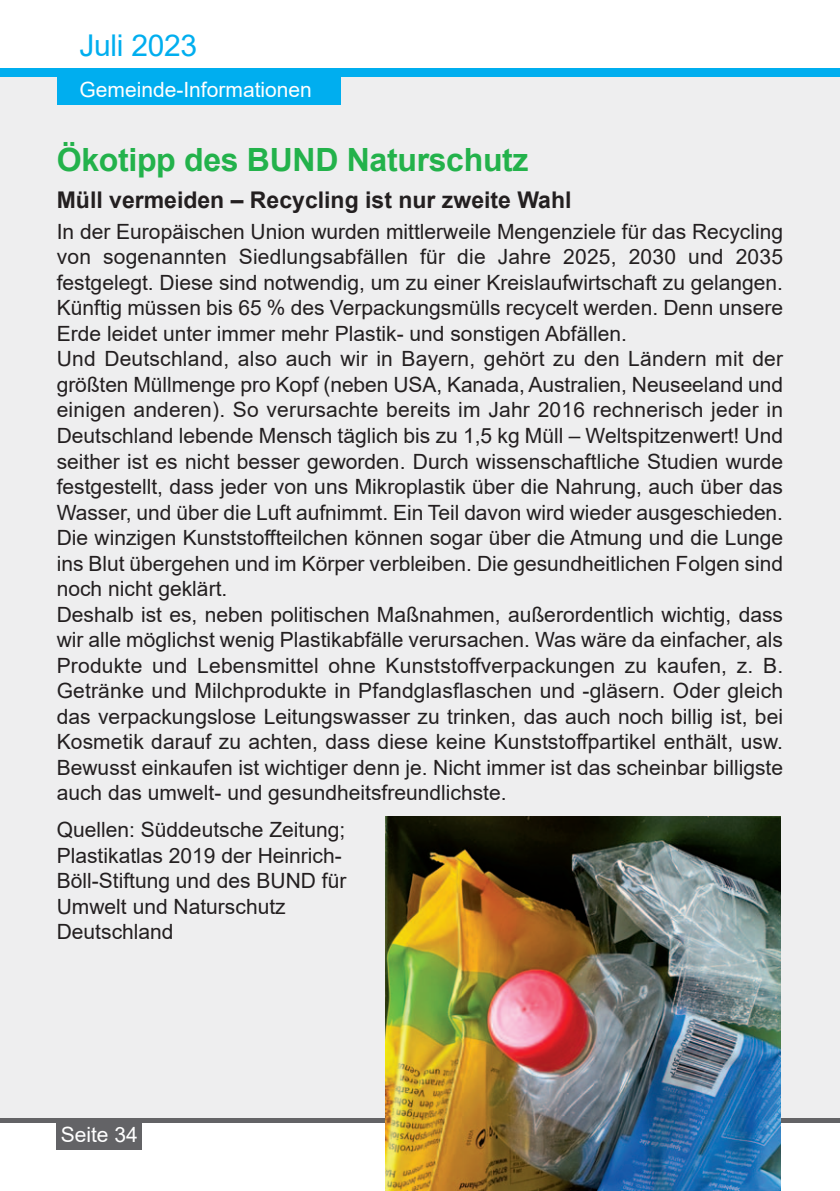
<style>
.page{position:relative;width:840px;height:1191px;background:#fff}
.page>*{position:absolute;margin:0;border:0;box-sizing:border-box;transform-origin:0 0}
.t1{font:700 32px "Arial";letter-spacing:-.01em;color:#23b24b}
.t2{font:30px "Arial";letter-spacing:-.01em;color:#00aeef}
.t3{font:700 23px "Arial";color:#231f20}
.t4{font:21px/25.6px "Arial";color:#231f20;text-align:justify}
.t5{font:21px "Arial";color:#fff}
</style>
<div class="page">
<div style="left:0;top:77px;width:839px;height:1041px;background:#eeeeef"></div>
<div style="left:0;top:68px;width:839px;height:9px;background:#00aeef"></div>
<div style="left:57px;top:76px;width:283px;height:28px;background:#00aeef"></div>
<div style="left:57px;top:1121px;width:85px;height:28px;background:#636366"></div>
<div style="left:0;top:1118px;width:839px;height:5px;background:#636366"></div>
<img style="left:386px;top:816px;width:394px;height:375px">
<p class="t2" style="left:79px;top:29px;width:119px">Juli 2023</p>
<p class="t5" style="left:79px;top:78px;width:234px">Gemeinde-Informationen</p>
<p class="t1" style="left:57px;top:142px;width:473px">Ökotipp des BUND Naturschutz</p>
<p class="t3" style="left:57px;top:187px;width:516px">Müll vermeiden – Recycling ist nur zweite Wahl</p>
<p class="t4" style="left:57px;top:219px;width:727px">In der Europäischen Union wurden mittlerweile Mengenziele für das Recycling von sogenannten Siedlungsabfällen für die Jahre 2025, 2030 und 2035 festgelegt. Diese sind notwendig, um zu einer Kreislaufwirtschaft zu gelangen.<br>Künftig müssen bis 65 % des Verpackungsmülls recycelt werden. Denn unsere Erde leidet unter immer mehr Plastik- und sonstigen Abfällen.</p>
<p class="t4" style="left:57px;top:346px;width:727px">Und Deutschland, also auch wir in Bayern, gehört zu den Ländern mit der größten Müllmenge pro Kopf (neben USA, Kanada, Australien, Neuseeland und einigen anderen). So verursachte bereits im Jahr 2016 rechnerisch jeder in Deutschland lebende Mensch täglich bis zu 1,5 kg Müll – Weltspitzenwert! Und seither ist es nicht besser geworden. Durch wissenschaftliche Studien wurde festgestellt, dass jeder von uns Mikroplastik über die Nahrung, auch über das Wasser, und über die Luft aufnimmt. Ein Teil davon wird wieder ausgeschieden.<br>Die winzigen Kunststoffteilchen können sogar über die Atmung und die Lunge ins Blut übergehen und im Körper verbleiben. Die gesundheitlichen Folgen sind noch nicht geklärt.</p>
<p class="t4" style="left:57px;top:601px;width:727px">Deshalb ist es, neben politischen Maßnahmen, außerordentlich wichtig, dass wir alle möglichst wenig Plastikabfälle verursachen. Was wäre da einfacher, als Produkte und Lebensmittel ohne Kunststoffverpackungen zu kaufen, z. B.<br>Getränke und Milchprodukte in Pfandglasflaschen und -gläsern. Oder gleich das verpackungslose Leitungswasser zu trinken, das auch noch billig ist, bei Kosmetik darauf zu achten, dass diese keine Kunststoffpartikel enthält, usw.<br>Bewusst einkaufen ist wichtiger denn je. Nicht immer ist das scheinbar billigste auch das umwelt- und gesundheitsfreundlichste.</p>
<p class="t4" style="left:57px;top:817px;width:290px">Quellen: Süddeutsche Zeitung;</p>
<p class="t4" style="left:57px;top:842px;width:286px">Plastikatlas 2019 der Heinrich-</p>
<p class="t4" style="left:57px;top:868px;width:291px">Böll-Stiftung und des BUND für</p>
<p class="t4" style="left:57px;top:893px;width:230px">Umwelt und Naturschutz</p>
<p class="t4" style="left:57px;top:919px;width:118px">Deutschland</p>
<p class="t5" style="left:61px;top:1123px;width:79px">Seite 34</p>
</div>
